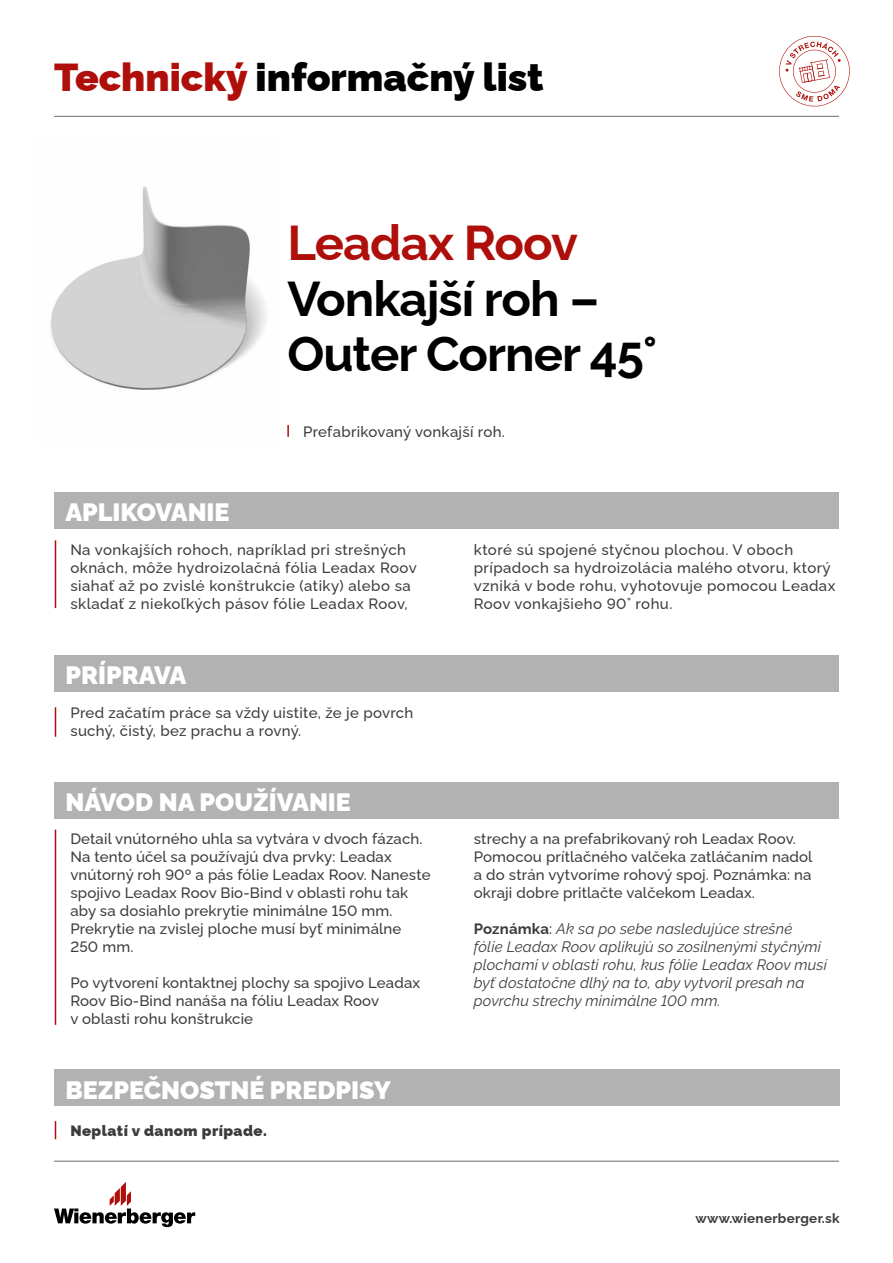
<style>
.page{position:relative;width:893px;height:1263px;background:#fff}
.page>*{position:absolute;margin:0;border:0;box-sizing:border-box;transform-origin:0 0}
.t1{font:700 48.9px/55.1px "Raleway";letter-spacing:-.02em;color:#000}
.t2{font:700 48.9px "Raleway";letter-spacing:-.02em;color:#ae0f0a}
.t3{font:900 39px "Raleway";color:#000}
.t4{font:900 25.2px "Raleway";color:#fff}
.t5{font:500 15px/18px "Raleway";letter-spacing:.01em;color:#3c3c3b}
.t6{font:500 15px/18px "Raleway";letter-spacing:.03em;color:#3c3c3b}
.t7{font:italic 15px/18px "Raleway";letter-spacing:.01em;color:#3c3c3b}
.t8{font:900 15px "Raleway";letter-spacing:.03em;color:#3c3c3b}
.t9{font:700 13.5px "Raleway";letter-spacing:.02em;color:#3c3c3b}
.s1{color:#ae0f0a}
.s2{font-weight:700;font-style:normal}
.s3{font-weight:500;font-style:normal}
</style>
<div class="page">
<hr style="left:54px;top:116px;width:785px;height:1px;background:#6b6b6a">
<svg style="left:287px;top:425px;width:2px;height:12px"></svg>
<hr style="left:55px;top:540px;width:1px;height:68px;background:#ae0f0a">
<hr style="left:55px;top:707px;width:1px;height:30px;background:#ae0f0a">
<hr style="left:55px;top:830px;width:1px;height:195px;background:#ae0f0a">
<img style="left:50px;top:186px;width:216px;height:204px">
<hr style="left:54px;top:1161px;width:785px;height:1px;background:#6b6b6a">
<div style="left:54px;top:782px;width:785px;height:37px;background:#b3b2b2"></div>
<div style="left:54px;top:655px;width:785px;height:36px;background:#b3b2b2"></div>
<div style="left:54px;top:492px;width:785px;height:36px;background:#b3b2b2"></div>
<svg style="left:54px;top:1182px;width:141px;height:45px"></svg>
<svg style="left:779px;top:35px;width:71px;height:72px"></svg>
<svg style="left:55px;top:1121px;width:1px;height:18px"></svg>
<div style="left:54px;top:1069px;width:786px;height:37px;background:#b3b2b2"></div>
<h2 class="t3" style="left:54px;top:46px;width:491px"><span class="s1">Technický</span> informačný list</h2>
<h1 class="t2" style="left:287px;top:204px;width:292px">Leadax Roov</h1>
<h1 class="t1" style="left:287px;top:265px;width:371px">Vonkajší roh –<br>Outer Corner 45°</h1>
<h3 class="t4" style="left:65px;top:492px;width:166px">APLIKOVANIE</h3>
<p class="t5" style="left:303px;top:421px;width:203px">Prefabrikovaný vonkajší roh.</p>
<p class="t6" style="left:70px;top:539px;width:348px">Na vonkajších rohoch, napríklad pri strešných oknách, môže hydroizolačná fólia Leadax Roov siahať až po zvislé konštrukcie (atiky) alebo sa skladať z niekoľkých pásov fólie Leadax Roov,</p>
<p class="t6" style="left:474px;top:539px;width:363px">ktoré sú spojené styčnou plochou. V oboch prípadoch sa hydroizolácia malého otvoru, ktorý vzniká v bode rohu, vyhotovuje pomocou Leadax Roov vonkajšieho 90˚ rohu.</p>
<h3 class="t4" style="left:65px;top:654px;width:122px">PRÍPRAVA</h3>
<p class="t5" style="left:70px;top:702px;width:345px">Pred začatím práce sa vždy uistite, že je povrch suchý, čistý, bez prachu a rovný.</p>
<h3 class="t4" style="left:65px;top:782px;width:287px">NÁVOD NA POUŽÍVANIE</h3>
<p class="t5" style="left:70px;top:828px;width:362px">Detail vnútorného uhla sa vytvára v dvoch fázach.<br>Na tento účel sa používajú dva prvky: Leadax vnútorný roh 90º a pás fólie Leadax Roov. Naneste spojivo Leadax Roov Bio-Bind v oblasti rohu tak aby sa dosiahlo prekrytie minimálne 150 mm.<br>Prekrytie na zvislej ploche musí byť minimálne 250 mm.</p>
<p class="t5" style="left:70px;top:972px;width:351px">Po vytvorení kontaktnej plochy sa spojivo Leadax<br>Roov Bio-Bind nanáša na fóliu Leadax Roov<br>v oblasti rohu konštrukcie</p>
<h3 class="t4" style="left:65px;top:1069px;width:327px">BEZPEČNOSTNÉ PREDPISY</h3>
<p class="t8" style="left:70px;top:1118px;width:198px">Neplatí v danom prípade.</p>
<p class="t5" style="left:474px;top:828px;width:340px">strechy a na prefabrikovaný roh Leadax Roov.<br>Pomocou prítlačného valčeka zatláčaním nadol a do strán vytvoríme rohový spoj. Poznámka: na okraji dobre pritlačte valčekom Leadax.</p>
<p class="t7" style="left:474px;top:919px;width:355px"><span class="s2">Poznámka</span><span class="s3">:</span> Ak sa po sebe nasledujúce strešné<br>fólie Leadax Roov aplikujú so zosilnenými styčnými plochami v oblasti rohu, kus fólie Leadax Roov musí byť dostatočne dlhý na to, aby vytvoril presah na povrchu strechy minimálne 100 mm.</p>
<p class="t9" style="left:696px;top:1207px;width:145px">www.wienerberger.sk</p>
</div>
